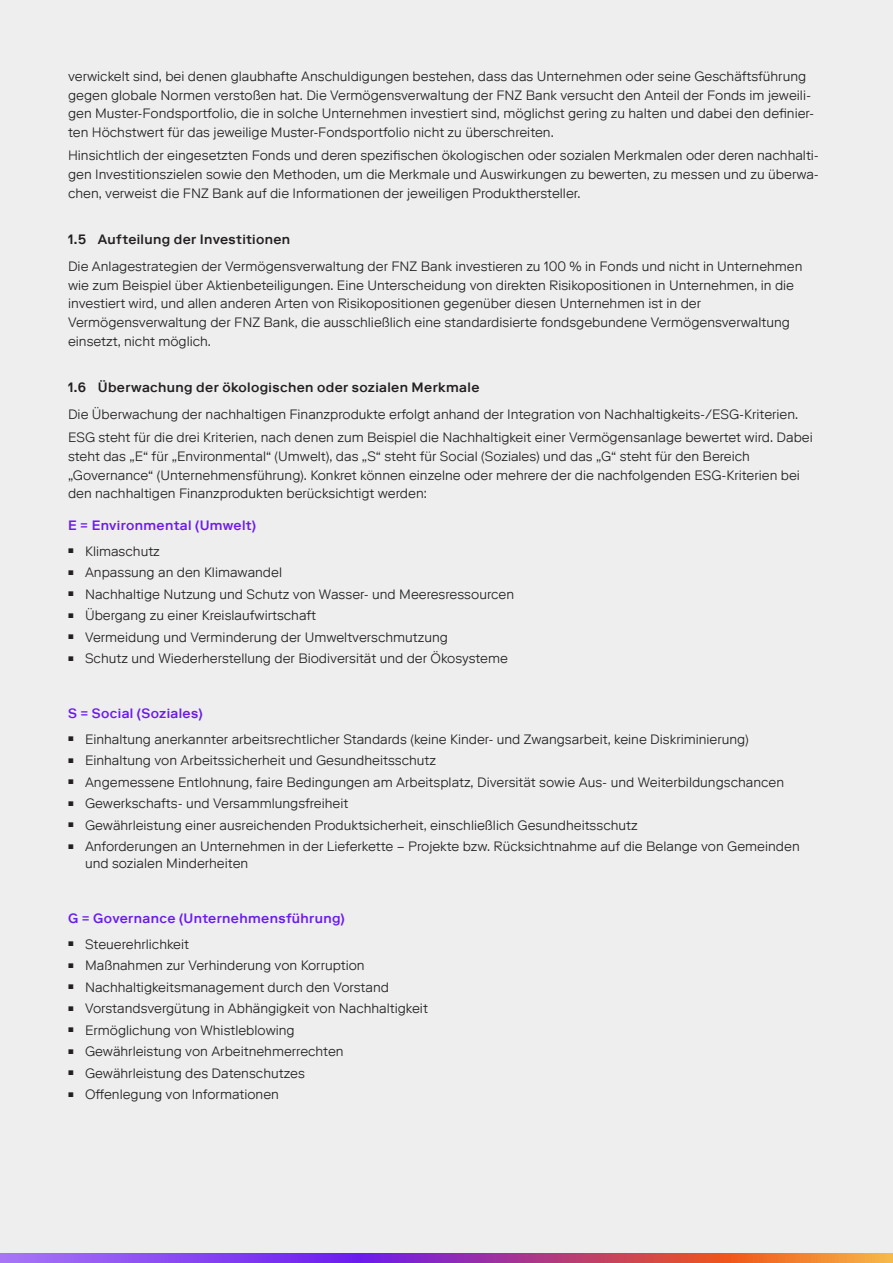
<style>
.page{position:relative;width:893px;height:1263px;background:#edeeed}
.page>*{position:absolute;margin:0;border:0;box-sizing:border-box;transform-origin:0 0}
.FNZ_Fliestext_Light_9_12_5{font:300 13.5px/18.8px "Riforma LLTT";color:#231f20}
.t1{font:500 13.5px "Riforma LLTT";letter-spacing:.025em;color:#231f20}
.Fließtext_Fett_lila{font:500 13.5px "Riforma LLTT";letter-spacing:.025em;color:#6c1bee}
</style>
<div class="page">
<svg style="left:0;top:1253px;width:893px;height:9px;background:#ac4da0"></svg>
<p class="FNZ_Fliestext_Light_9_12_5" style="left:68px;top:67px;width:748px">verwickelt sind, bei denen glaubhafte Anschuldigungen bestehen, dass das Unternehmen oder seine Geschäftsführung gegen globale Normen verstoßen hat. Die Vermögensverwaltung der FNZ Bank versucht den Anteil der Fonds im jeweili&shy;gen Muster-Fondsportfolio, die in solche Unternehmen investiert sind, möglichst gering zu halten und dabei den definier&shy;ten Höchstwert für das jeweilige Muster-Fondsportfolio nicht zu überschreiten.</p>
<p class="FNZ_Fliestext_Light_9_12_5" style="left:68px;top:146px;width:752px;text-align:justify">Hinsichtlich der eingesetzten Fonds und deren spezifischen ökologischen oder sozialen Merkmalen oder deren nachhalti&shy;gen Investitionszielen sowie den Methoden, um die Merkmale und Auswirkungen zu bewerten, zu messen und zu überwa&shy;chen, verweist die FNZ Bank auf die Informationen der jeweiligen Produkthersteller.</p>
<p class="t1" style="left:68px;top:230px;width:224px">1.5 Aufteilung der Investitionen</p>
<p class="FNZ_Fliestext_Light_9_12_5" style="left:68px;top:257px;width:736px">Die Anlagestrategien der Vermögensverwaltung der FNZ Bank investieren zu 100 % in Fonds und nicht in Unternehmen wie zum Beispiel über Aktienbeteiligungen. Eine Unterscheidung von direkten Risikopositionen in Unternehmen, in die investiert wird, und allen anderen Arten von Risikopositionen gegenüber diesen Unternehmen ist in der Vermögensverwaltung der FNZ Bank, die ausschließlich eine standardisierte fondsgebundene Vermögensverwaltung einsetzt, nicht möglich.</p>
<p class="t1" style="left:68px;top:379px;width:413px">1.6 Überwachung der ökologischen oder sozialen Merkmale</p>
<p class="FNZ_Fliestext_Light_9_12_5" style="left:68px;top:405px;width:732px">Die Überwachung der nachhaltigen Finanzprodukte erfolgt anhand der Integration von Nachhaltigkeits-/ESG-Kriterien.</p>
<p class="FNZ_Fliestext_Light_9_12_5" style="left:68px;top:428px;width:746px">ESG steht für die drei Kriterien, nach denen zum Beispiel die Nachhaltigkeit einer Vermögensanlage bewertet wird. Dabei steht das „E“ für „Environmental“ (Umwelt), das „S“ steht für Social (Soziales) und das „G“ steht für den Bereich „Governance“ (Unternehmensführung). Konkret können einzelne oder mehrere der die nachfolgenden ESG-Kriterien bei den nachhaltigen Finanzprodukten berücksichtigt werden:</p>
<p class="Fließtext_Fett_lila" style="left:68px;top:517px;width:190px">E = Environmental (Umwelt)</p>
<p class="FNZ_Fliestext_Light_9_12_5" style="left:68px;top:541px;width:93px"><sup>⏹</sup> Klimaschutz</p>
<p class="FNZ_Fliestext_Light_9_12_5" style="left:68px;top:563px;width:216px"><sup>⏹</sup> Anpassung an den Klimawandel</p>
<p class="FNZ_Fliestext_Light_9_12_5" style="left:68px;top:584px;width:448px"><sup>⏹</sup> Nachhaltige Nutzung und Schutz von Wasser- und Meeresressourcen</p>
<p class="FNZ_Fliestext_Light_9_12_5" style="left:68px;top:606px;width:250px"><sup>⏹</sup> Übergang zu einer Kreislaufwirtschaft</p>
<p class="FNZ_Fliestext_Light_9_12_5" style="left:68px;top:627px;width:381px"><sup>⏹</sup> Vermeidung und Verminderung der Umweltverschmutzung</p>
<p class="FNZ_Fliestext_Light_9_12_5" style="left:68px;top:649px;width:441px"><sup>⏹</sup> Schutz und Wiederherstellung der Biodiversität und der Ökosysteme</p>
<p class="Fließtext_Fett_lila" style="left:68px;top:704px;width:136px">S = Social (Soziales)</p>
<p class="FNZ_Fliestext_Light_9_12_5" style="left:68px;top:729px;width:682px"><sup>⏹</sup> Einhaltung anerkannter arbeitsrechtlicher Standards (keine Kinder- und Zwangsarbeit, keine Diskriminierung)</p>
<p class="FNZ_Fliestext_Light_9_12_5" style="left:68px;top:751px;width:370px"><sup>⏹</sup> Einhaltung von Arbeitssicherheit und Gesundheitsschutz</p>
<p class="FNZ_Fliestext_Light_9_12_5" style="left:68px;top:772px;width:718px"><sup>⏹</sup> Angemessene Entlohnung, faire Bedingungen am Arbeitsplatz, Diversität sowie Aus- und Weiterbildungschancen</p>
<p class="FNZ_Fliestext_Light_9_12_5" style="left:68px;top:794px;width:282px"><sup>⏹</sup> Gewerkschafts- und Versammlungsfreiheit</p>
<p class="FNZ_Fliestext_Light_9_12_5" style="left:68px;top:815px;width:571px"><sup>⏹</sup> Gewährleistung einer ausreichenden Produktsicherheit, einschließlich Gesundheitsschutz</p>
<p class="FNZ_Fliestext_Light_9_12_5" style="left:85px;top:837px;width:716px;line-height:17.2px;text-indent:-17px"><sup>⏹</sup> Anforderungen an Unternehmen in der Lieferkette – Projekte bzw. Rücksichtnahme auf die Belange von Gemeinden und sozialen Minderheiten</p>
<p class="Fließtext_Fett_lila" style="left:68px;top:909px;width:278px">G = Governance (Unternehmensführung)</p>
<p class="FNZ_Fliestext_Light_9_12_5" style="left:68px;top:934px;width:122px"><sup>⏹</sup> Steuerehrlichkeit</p>
<p class="FNZ_Fliestext_Light_9_12_5" style="left:68px;top:956px;width:298px"><sup>⏹</sup> Maßnahmen zur Verhinderung von Korruption</p>
<p class="FNZ_Fliestext_Light_9_12_5" style="left:68px;top:977px;width:322px"><sup>⏹</sup> Nachhaltigkeitsmanagement durch den Vorstand</p>
<p class="FNZ_Fliestext_Light_9_12_5" style="left:68px;top:999px;width:361px"><sup>⏹</sup> Vorstandsvergütung in Abhängigkeit von Nachhaltigkeit</p>
<p class="FNZ_Fliestext_Light_9_12_5" style="left:68px;top:1020px;width:228px"><sup>⏹</sup> Ermöglichung von Whistleblowing</p>
<p class="FNZ_Fliestext_Light_9_12_5" style="left:68px;top:1042px;width:277px"><sup>⏹</sup> Gewährleistung von Arbeitnehmerrechten</p>
<p class="FNZ_Fliestext_Light_9_12_5" style="left:68px;top:1063px;width:238px"><sup>⏹</sup> Gewährleistung des Datenschutzes</p>
<p class="FNZ_Fliestext_Light_9_12_5" style="left:68px;top:1085px;width:212px"><sup>⏹</sup> Offenlegung von Informationen</p>
</div>
